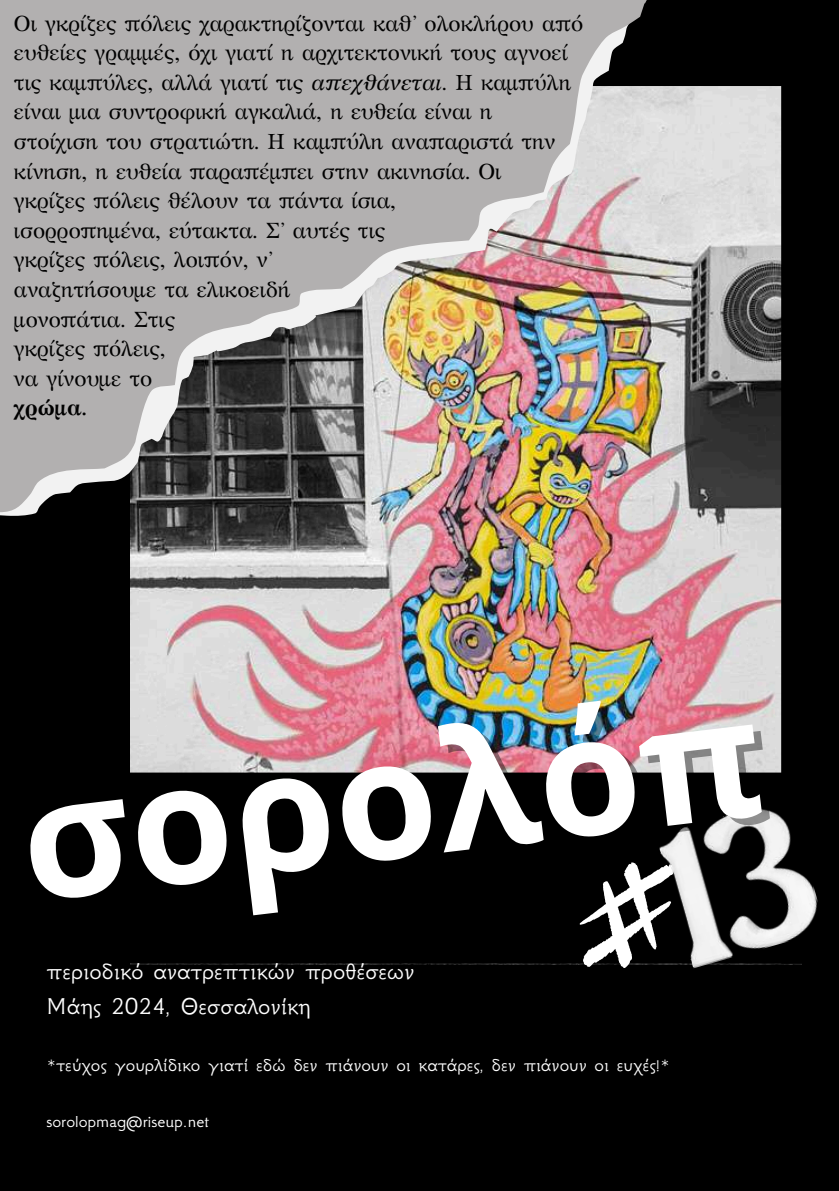
<style>
.page{position:relative;width:839px;height:1191px;background:#fff}
.page>*{position:absolute;margin:0;border:0;box-sizing:border-box;transform-origin:0 0}
.t1{font:700 166.2px "Open Sans";color:#fff}
.t2{font:25.4px/34.8px "GFS Neohellenic";color:#fff}
.t3{font:21.8px/29.6px "GFS Artemisia";color:#000}
.t4{font:700 21.8px "GFS Artemisia";color:#000}
.t5{font:19.8px "GFS Neohellenic";color:#fff}
.t6{font:18.4px "GFS Neohellenic";color:#fff}
.s1{font-style:italic}
</style>
<div class="page">
<div style="left:0;top:0;width:838px;height:1191px;background:#000"></div>
<img style="left:130px;top:86px;width:651px;height:878px">
<div style="left:0;top:773px;width:838px;height:105px;background:#000"></div>
<div style="left:0;top:858px;width:838px;height:105px;background:#000"></div>
<img style="left:0;top:0;width:659px;height:512px">
<svg style="left:579px;top:862px;width:76px;height:105px"></svg>
<img style="left:655px;top:808px;width:163px;height:160px">
<p class="t3" style="left:14px;top:10px;width:571px">Οι γκρίζες πόλεις χαρακτηρίζονται καθ’ ολοκλήρου από ευθείες γραμμές, όχι γιατί η αρχιτεκτονική τους αγνοεί τις καμπύλες, αλλά γιατί τις <span class="s1">απεχθάνεται</span>. Η καμπύλη είναι μια συντροφική αγκαλιά, η ευθεία είναι η<br>στοίχιση του στρατιώτη. Η καμπύλη αναπαριστά την κίνηση, η ευθεία παραπέμπει στην ακινησία. Οι<br>γκρίζες πόλεις θέλουν τα πάντα ίσια,<br>ισορροπημένα, εύτακτα. Σ’ αυτές τις<br>γκρίζες πόλεις, λοιπόν, ν’<br>αναζητήσουμε τα ελικοειδή<br>μονοπάτια. Στις<br>γκρίζες πόλεις,<br>να γίνουμε το</p>
<p class="t4" style="left:14px;top:400px;width:74px">χρώμα.</p>
<h1 class="t1" style="left:7px;top:727px;width:746px;rotate:-7deg">σορολόπ</h1>
<p class="t2" style="left:47px;top:957px;width:369px">περιοδικό ανατρεπτικών προθέσεων<br>Μάης 2024, Θεσσαλονίκη</p>
<p class="t5" style="left:47px;top:1059px;width:624px">*τεύχος γουρλίδικο γιατί εδώ δεν πιάνουν οι κατάρες, δεν πιάνουν οι ευχές!*</p>
<p class="t6" style="left:47px;top:1116px;width:164px">sorolopmag@riseup.net</p>
</div>
